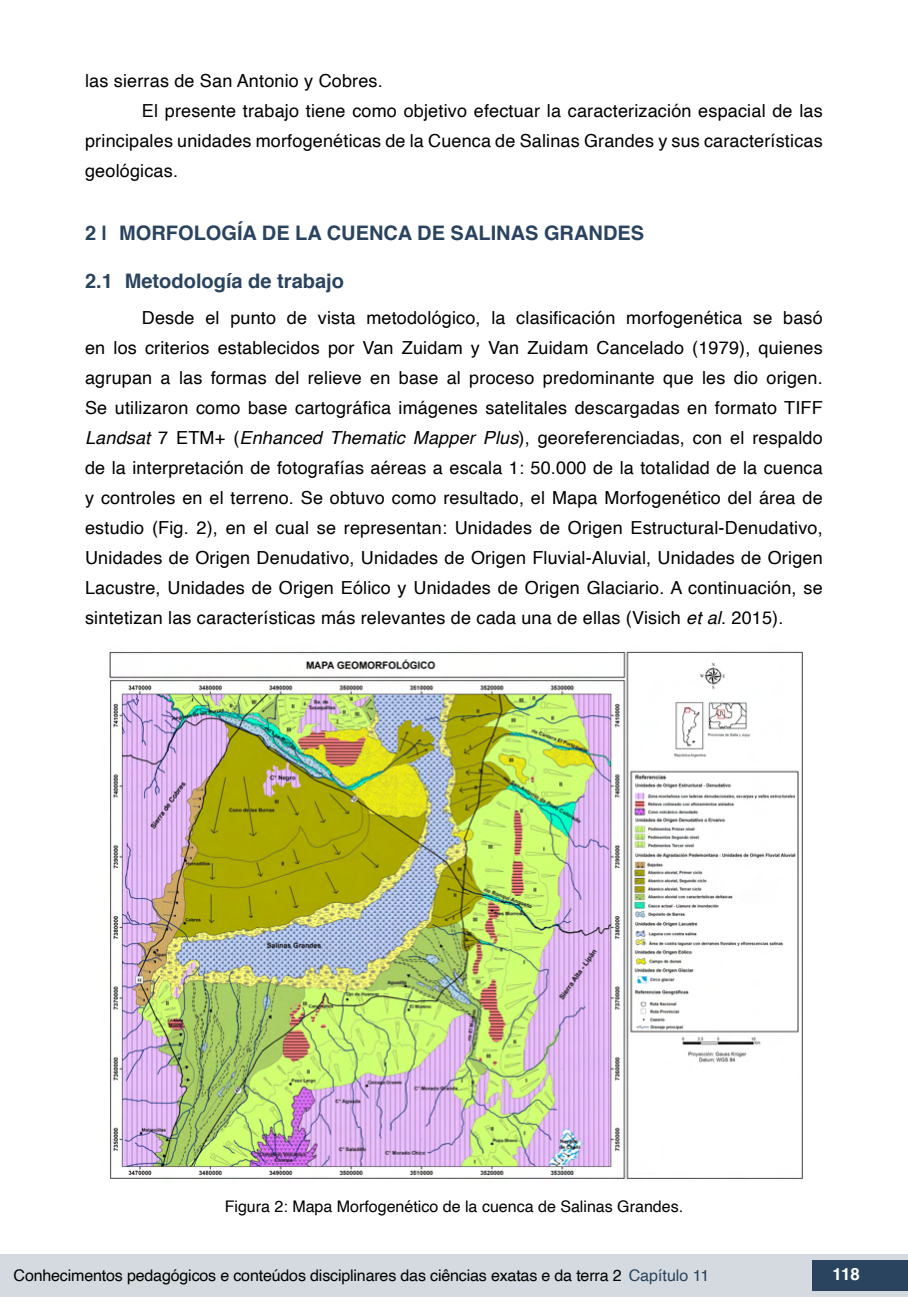
<style>
.page{position:relative;width:908px;height:1304px;background:#fff}
.page>*{position:absolute;margin:0;border:0;box-sizing:border-box;transform-origin:0 0}
.t1{font:700 20px "Helvetica";color:#2a435e}
.t2{font:18px/30px "Helvetica";letter-spacing:.01em;color:#000;text-align:justify}
.t3{font:700 16.8px "Helvetica";color:#fff}
.t4{font:16px "Helvetica";letter-spacing:-.01em;color:#000}
.s1{font-style:italic}
.s2{color:#2a435e}
</style>
<div class="page">
<div style="left:0;top:1254px;width:906px;height:43px;background:#d4dadf"></div>
<div style="left:812px;top:1261px;width:95px;height:30px;background:#2a435e"></div>
<img style="left:109px;top:651px;width:694px;height:528px">
<p class="t2" style="left:85px;top:66px;width:299px">las sierras de San Antonio y Cobres.</p>
<p class="t2" style="left:142px;top:96px;width:682px">El presente trabajo tiene como objetivo efectuar la caracterización espacial de las</p>
<p class="t2" style="left:85px;top:126px;width:738px">principales unidades morfogenéticas de la Cuenca de Salinas Grandes y sus características</p>
<p class="t2" style="left:85px;top:156px;width:94px">geológicas.</p>
<p class="t1" style="left:85px;top:217px;width:560px">2 | MORFOLOGÍA DE LA CUENCA DE SALINAS GRANDES</p>
<p class="t1" style="left:85px;top:265px;width:260px">2.1 Metodología de trabajo</p>
<p class="t2" style="left:85px;top:303px;width:738px;text-indent:57px">Desde el punto de vista metodológico, la clasificación morfogenética se basó en los criterios establecidos por Van Zuidam y Van Zuidam Cancelado (1979), quienes agrupan a las formas del relieve en base al proceso predominante que les dio origen.<br>Se utilizaron como base cartográfica imágenes satelitales descargadas en formato TIFF <span class="s1">Landsat</span> 7 ETM+ (<span class="s1">Enhanced Thematic Mapper Plus</span>), georeferenciadas, con el respaldo de la interpretación de fotografías aéreas a escala 1: 50.000 de la totalidad de la cuenca y controles en el terreno. Se obtuvo como resultado, el Mapa Morfogenético del área de estudio (Fig. 2), en el cual se representan: Unidades de Origen Estructural-Denudativo, Unidades de Origen Denudativo, Unidades de Origen Fluvial-Aluvial, Unidades de Origen Lacustre, Unidades de Origen Eólico y Unidades de Origen Glaciario. A continuación, se sintetizan las características más relevantes de cada una de ellas (Visich <span class="s1">et al</span>. 2015).</p>
<p class="t4" style="left:225px;top:1194px;width:459px">Figura 2: Mapa Morfogenético de la cuenca de Salinas Grandes.</p>
<p class="t4" style="left:14px;top:1263px;width:697px">Conhecimentos pedagógicos e conteúdos disciplinares das ciências exatas e da terra 2 <span class="s2">Capítulo 11</span></p>
<p class="t3" style="left:832px;top:1261px;width:29px">118</p>
</div>
